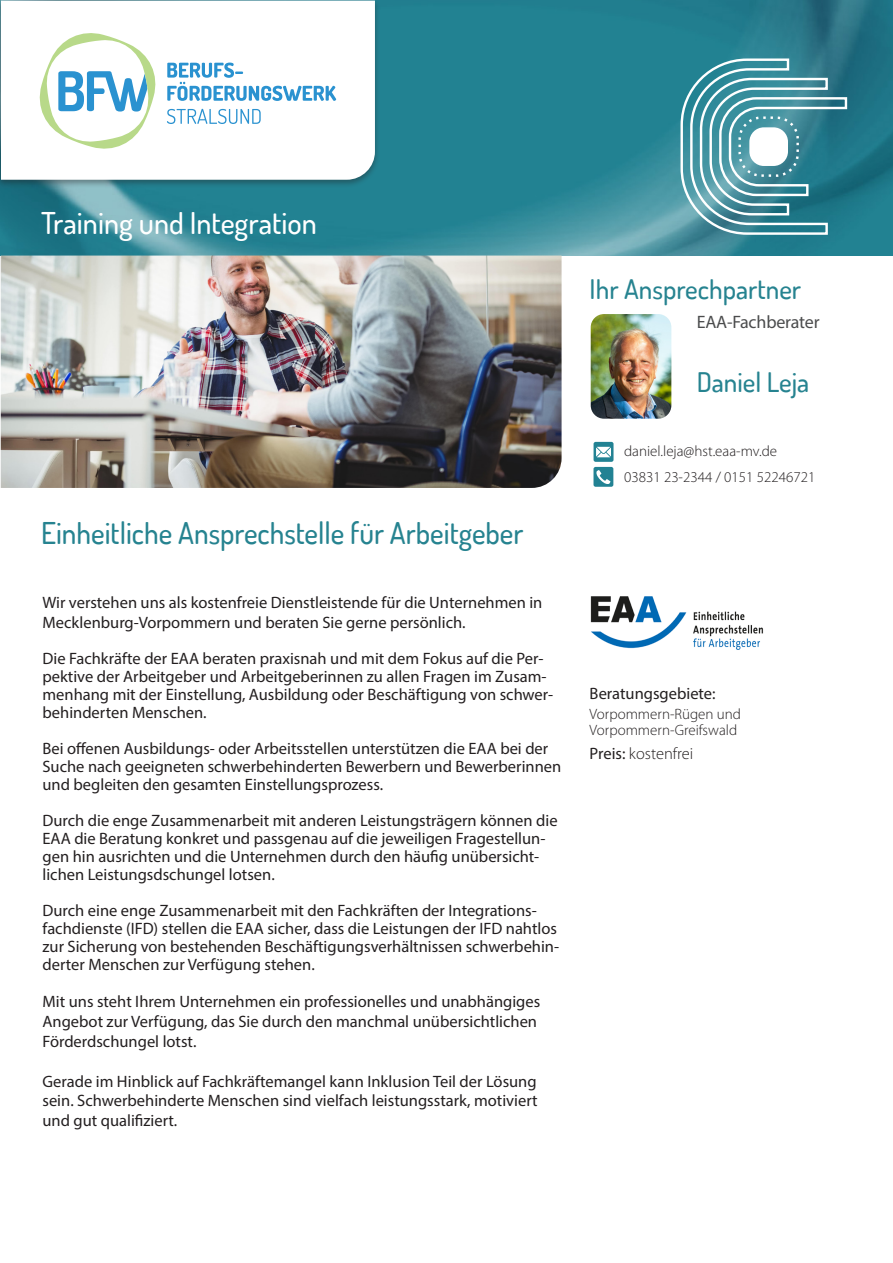
<style>
.page{position:relative;width:893px;height:1263px;background:#fff}
.page>*{position:absolute;margin:0;border:0;box-sizing:border-box;transform-origin:0 0}
.t1{font:500 30px "Dosis";color:#268390}
.t2{font:500 30px "Dosis";color:#fff}
.t3{font:500 27px "Dosis";color:#268390}
.t4{font:18px "Myriad Pro";letter-spacing:-.01em;color:#4b4c4d}
.t5{font:16.5px/18px "Myriad Pro";color:#231f20}
.t6{font:300 16.5px "Myriad Pro";color:#231f20}
.t7{font:300 15px/16.5px "Myriad Pro";color:#231f20}
.s1{font-weight:400}
</style>
<div class="page">
<img style="left:1px;top:1px;width:892px;height:255px">
<div style="left:1px;top:0;width:379px;height:188px;background:#231f20;opacity:.4"></div>
<svg style="left:1px;top:1px;width:374px;height:179px"></svg>
<svg style="left:167px;top:63px;width:169px;height:38px"></svg>
<svg style="left:167px;top:109px;width:94px;height:15px"></svg>
<svg style="left:36px;top:29px;width:124px;height:124px"></svg>
<svg style="left:679px;top:57px;width:169px;height:179px;background:#5b9ca8"></svg>
<img style="left:1px;top:256px;width:561px;height:232px">
<img style="left:591px;top:314px;width:80px;height:105px">
<svg style="left:594px;top:442px;width:19px;height:20px"></svg>
<svg style="left:596px;top:447px;width:15px;height:10px"></svg>
<div style="left:593px;top:467px;width:20px;height:20px;background:#228293;border-radius:2px"></div>
<svg style="left:596px;top:470px;width:14px;height:14px"></svg>
<img style="left:590px;top:596px;width:174px;height:54px">
<p class="t2" style="left:41px;top:204px;width:277px">Training und Integration</p>
<p class="t1" style="left:41px;top:513px;width:484px">Einheitliche Ansprechstelle für Arbeitgeber</p>
<p class="t5" style="left:43px;top:592px;width:501px;line-height:19.8px">Wir verstehen uns als kostenfreie Dienstleistende für die Unternehmen in<br>Mecklenburg-Vorpommern und beraten Sie gerne persönlich.</p>
<p class="t5" style="left:43px;top:649px;width:512px">Die Fachkräfte der EAA beraten praxisnah und mit dem Fokus auf die Per&shy;pektive der Arbeitgeber und Arbeitgeberinnen zu allen Fragen im Zusam&shy;menhang mit der Einstellung, Ausbildung oder Beschäftigung von schwer&shy;behinderten Menschen.</p>
<p class="t5" style="left:43px;top:739px;width:520px">Bei offenen Ausbildungs- oder Arbeitsstellen unterstützen die EAA bei der<br>Suche nach geeigneten schwerbehinderten Bewerbern und Bewerberinnen und begleiten den gesamten Einstellungsprozess.</p>
<p class="t5" style="left:43px;top:811px;width:517px">Durch die enge Zusammenarbeit mit anderen Leistungsträgern können die EAA die Beratung konkret und passgenau auf die jeweiligen Fragestellun&shy;gen hin ausrichten und die Unternehmen durch den häufig unübersicht&shy;lichen Leistungsdschungel lotsen.</p>
<p class="t5" style="left:43px;top:901px;width:518px">Durch eine enge Zusammenarbeit mit den Fachkräften der Integrations&shy;fachdienste (IFD) stellen die EAA sicher, dass die Leistungen der IFD nahtlos zur Sicherung von bestehenden Beschäftigungsverhältnissen schwerbehin&shy;derter Menschen zur Verfügung stehen.</p>
<p class="t5" style="left:43px;top:992px;width:499px;line-height:19.8px">Mit uns steht Ihrem Unternehmen ein professionelles und unabhängiges<br>Angebot zur Verfügung, das Sie durch den manchmal unübersichtlichen<br>Förderdschungel lotst.</p>
<p class="t5" style="left:43px;top:1071px;width:497px;line-height:19.8px;text-align:justify">Gerade im Hinblick auf Fachkräftemangel kann Inklusion Teil der Lösung sein. Schwerbehinderte Menschen sind vielfach leistungsstark, motiviert und gut qualifiziert.</p>
<p class="t3" style="left:590px;top:272px;width:213px">Ihr Ansprechpartner</p>
<p class="t4" style="left:697px;top:310px;width:124px">EAA-Fachberater</p>
<p class="t3" style="left:697px;top:364px;width:114px">Daniel Leja</p>
<p class="t7" style="left:624px;top:443px;width:154px">daniel.leja@hst.eaa-mv.de</p>
<p class="t7" style="left:624px;top:468px;width:193px">03831 23-2344 / 0151 52246721</p>
<p class="t5" style="left:590px;top:684px;width:127px">Beratungsgebiete:</p>
<p class="t7" style="left:590px;top:705px;width:153px">Vorpommern-Rügen und<br>Vorpommern-Greifswald</p>
<p class="t6" style="left:590px;top:744px;width:105px"><span class="s1">Preis:</span> kostenfrei</p>
</div>
